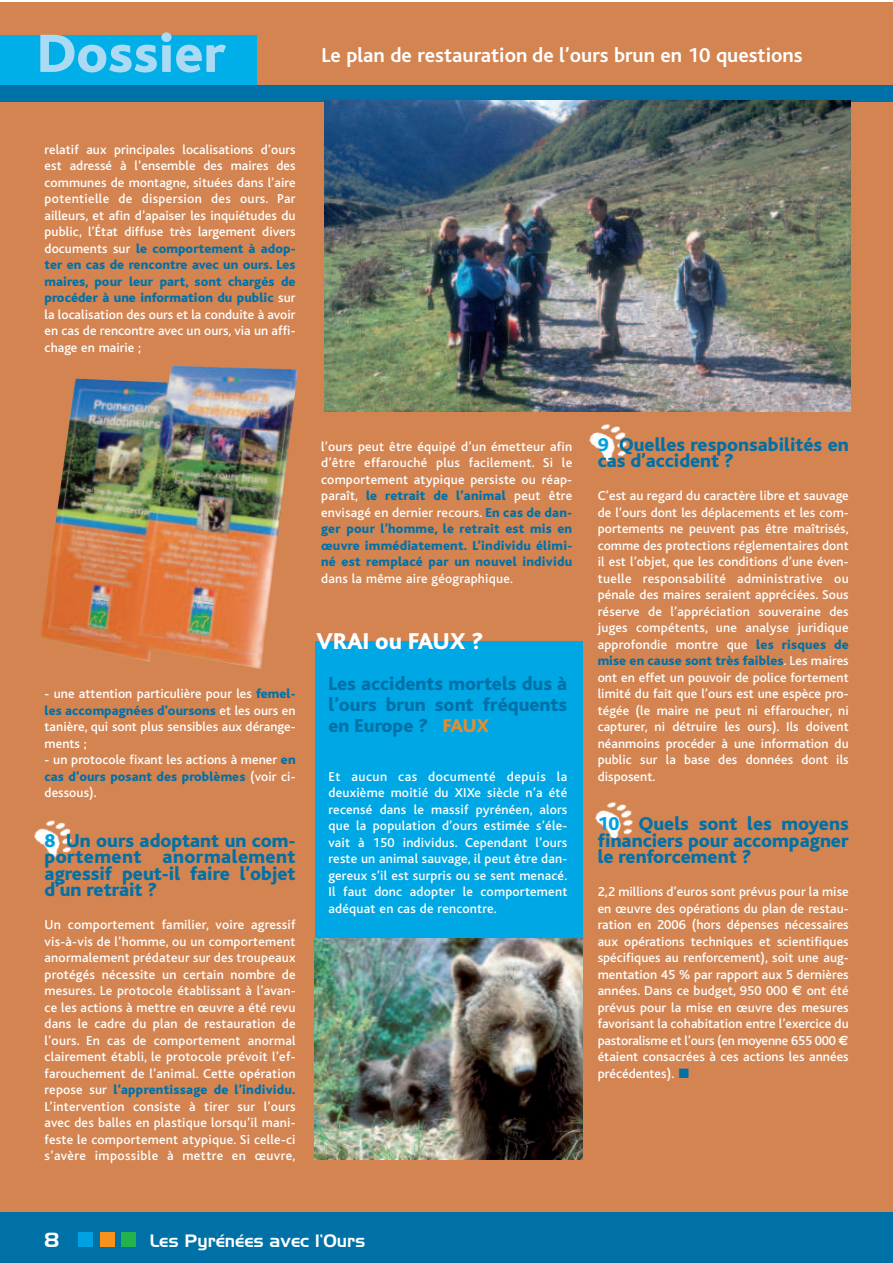
<style>
.page{position:relative;width:893px;height:1263px;background:#fff}
.page>*{position:absolute;margin:0;border:0;box-sizing:border-box;transform-origin:0 0}
.t1{font:800 56.4px "Bliss";color:#aadaf4}
.t2{font:800 24px "Bliss";color:#fff}
.t3{font:700 21px "Bliss";color:#fff}
.t4{font:20.55px "Slicker";color:#fff}
.t5{font:800 19.5px/16.5px "Bliss";color:#0071a7;text-align:justify}
.t6{font:17.85px "Slicker";color:#fff}
.t7{font:500 13.5px/16.5px "Bliss";letter-spacing:.005em;color:#fff;text-align:justify}
.s1{font-weight:800;color:#0071a7}
.s2{color:#00a1e3}
.s3{color:#e28e2e}
.s4{font-family:"Euro Sans";font-weight:700}
.s5{color:#0071a7}
</style>
<div class="page">
<div style="left:0;top:2px;width:893px;height:1247px;background:#d48451"></div>
<div style="left:0;top:1213px;width:893px;height:50px;background:#0071a7"></div>
<div style="left:79px;top:1233px;width:14px;height:14px;background:#00a1e3"></div>
<div style="left:100px;top:1233px;width:15px;height:14px;background:#f7931d"></div>
<div style="left:122px;top:1233px;width:14px;height:14px;background:#23b24b"></div>
<div style="left:0;top:35px;width:257px;height:59px;background:#00aee8"></div>
<div style="left:0;top:85px;width:893px;height:17px;background:#0071a7"></div>
<img style="left:34px;top:820px;width:38px;height:38px">
<img style="left:582px;top:787px;width:51px;height:64px">
<img style="left:589px;top:424px;width:38px;height:38px">
<div style="left:315px;top:641px;width:267px;height:519px;background:#00a7e5"></div>
<img style="left:315px;top:938px;width:267px;height:222px">
<img style="left:41px;top:366px;width:257px;height:303px">
<img style="left:324px;top:100px;width:526px;height:312px">
<h1 class="t1" style="left:37px;top:24px;width:190px">Dossier</h1>
<h3 class="t3" style="left:321px;top:45px;width:483px">Le plan de restauration de l’ours brun en 10 questions</h3>
<p class="t7" style="left:45px;top:141px;width:253px">relatif aux principales localisations d’ours est adressé à l’ensemble des maires des communes de montagne, situées dans l’aire potentielle de dispersion des ours. Par ailleurs, et afin d’apaiser les inquiétudes du public, l’État diffuse très largement divers documents sur <span class="s1">le comportement à adop&shy;ter en cas de rencontre avec un ours. Les maires, pour leur part, sont chargés de procéder à une information du public</span> sur la localisation des ours et la conduite à avoir en cas de rencontre avec un ours, via un affi&shy;chage en mairie ;</p>
<p class="t7" style="left:45px;top:686px;width:253px">- une attention particulière pour les <span class="s1">femel&shy;les accompagnées d’oursons</span> et les ours en tanière, qui sont plus sensibles aux dérange&shy;ments ;</p>
<p class="t7" style="left:45px;top:752px;width:253px">- un protocole fixant les actions à mener <span class="s1">en cas d’ours posant des problèmes</span> (voir ci&shy;dessous).</p>
<h3 class="t5" style="left:45px;top:832px;width:253px"><span class="s2">8</span> Un ours adoptant un com&shy;portement anormalement agressif peut-il faire l’objet d’un retrait ?</h3>
<p class="t7" style="left:45px;top:917px;width:253px">Un comportement familier, voire agressif vis-à-vis de l’homme, ou un comportement anormalement prédateur sur des troupeaux protégés nécessite un certain nombre de mesures. Le protocole établissant à l’avan&shy;ce les actions à mettre en œuvre a été revu dans le cadre du plan de restauration de l’ours. En cas de comportement anormal clairement établi, le protocole prévoit l’ef&shy;farouchement de l’animal. Cette opération repose sur <span class="s1">l’apprentissage de l’individu.<br></span>L’intervention consiste à tirer sur l’ours avec des balles en plastique lorsqu’il mani&shy;feste le comportement atypique. Si celle-ci s’avère impossible à mettre en œuvre,</p>
<p class="t7" style="left:321px;top:438px;width:253px">l’ours peut être équipé d’un émetteur afin d’être effarouché plus facilement. Si le comportement atypique persiste ou réap&shy;paraît, <span class="s1">le retrait de l’animal</span> peut être envisagé en dernier recours. <span class="s1">En cas de dan&shy;ger pour l’homme, le retrait est mis en œuvre immédiatement. L’individu élimi&shy;né est remplacé par un nouvel individu</span></p>
<p class="t7" style="left:321px;top:570px;width:193px">dans la même aire géographique.</p>
<h2 class="t2" style="left:317px;top:628px;width:168px">VRAI ou FAUX ?</h2>
<h3 class="t5" style="left:328px;top:673px;width:240px;line-height:21px">Les accidents mortels dus à l’ours brun sont fréquents en Europe ? <span class="s3">FAUX</span></h3>
<p class="t7" style="left:328px;top:768px;width:240px">Et aucun cas documenté depuis la deuxième moitié du XIXe siècle n’a été recensé dans le massif pyrénéen, alors que la population d’ours estimée s’éle&shy;vait à 150 individus. Cependant l’ours reste un animal sauvage, il peut être dan&shy;gereux s’il est surpris ou se sent menacé.<br>Il faut donc adopter le comportement adéquat en cas de rencontre.</p>
<h3 class="t5" style="left:598px;top:436px;width:253px"><span class="s2">9</span> Quelles responsabilités en cas d’accident ?</h3>
<p class="t7" style="left:598px;top:488px;width:253px">C’est au regard du caractère libre et sauvage de l’ours dont les déplacements et les com&shy;portements ne peuvent pas être maîtrisés, comme des protections réglementaires dont il est l’objet, que les conditions d’une éven&shy;tuelle responsabilité administrative ou pénale des maires seraient appréciées. Sous réserve de l’appréciation souveraine des juges compétents, une analyse juridique approfondie montre que <span class="s1">les risques de mise en cause sont très faibles</span>. Les maires ont en effet un pouvoir de police fortement limité du fait que l’ours est une espèce pro&shy;tégée (le maire ne peut ni effaroucher, ni capturer, ni détruire les ours). Ils doivent néanmoins procéder à une information du public sur la base des données dont ils disposent.</p>
<h3 class="t5" style="left:598px;top:816px;width:253px"><span class="s2">10</span> Quels sont les moyens financiers pour accompagner le renforcement ?</h3>
<p class="t7" style="left:598px;top:884px;width:253px">2,2 millions d’euros sont prévus pour la mise en œuvre des opérations du plan de restau&shy;ration en 2006 (hors dépenses nécessaires aux opérations techniques et scientifiques spécifiques au renforcement), soit une aug&shy;mentation 45 % par rapport aux 5 dernières années. Dans ce budget, 950 000 <span class="s4">€</span> ont été prévus pour la mise en œuvre des mesures favorisant la cohabitation entre l’exercice du pastoralisme et l’ours (en moyenne 655 000 <span class="s4">€ </span>étaient consacrées à ces actions les années précédentes). <span class="s5">■</span></p>
<h3 class="t4" style="left:44px;top:1231px;width:17px">8</h3>
<h3 class="t6" style="left:150px;top:1233px;width:217px">Les Pyrénées avec l’Ours</h3>
</div>
